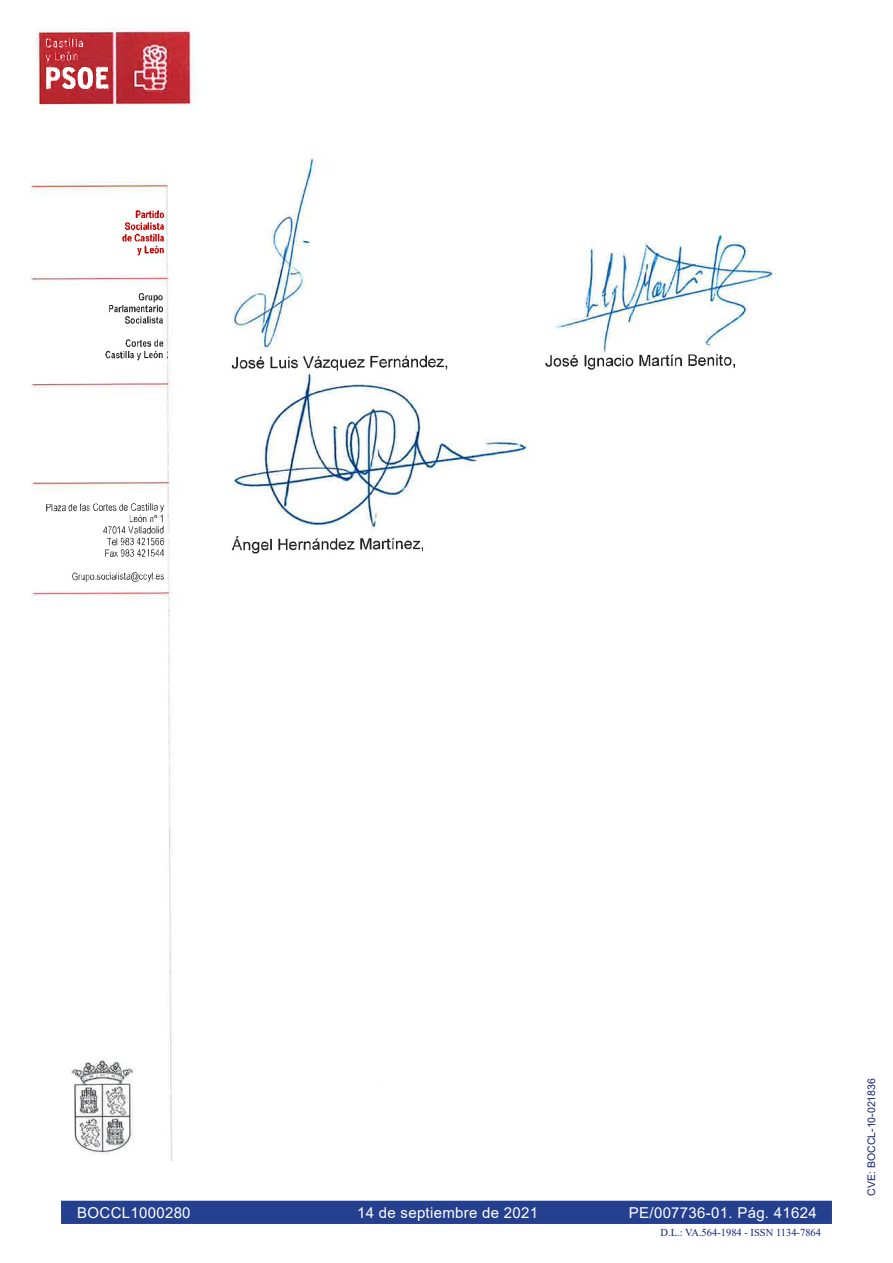
<style>
.page{position:relative;width:893px;height:1263px;background:#fff}
.page>*{position:absolute;margin:0;border:0;box-sizing:border-box;transform-origin:0 0}
.t1{font:15px "Arial";letter-spacing:.02em;color:#fff}
.t2{font:10.5px "Times New Roman";color:#132477}
.t3{font:10.5px "Arial";color:#132477}
</style>
<div class="page">
<div style="left:60px;top:1200px;width:773px;height:25px;background:#25408f"></div>
<div style="left:60px;top:1199px;width:773px;height:26px;border:2px solid #fff"></div>
<img style="left:31px;top:27px;width:802px;height:1173px">
<img style="left:45px;top:38px;width:66px;height:51px">
<img style="left:122px;top:211px;width:43px;height:45px">
<img style="left:45px;top:293px;width:690px;height:289px">
<p class="t1" style="left:77px;top:1202px;width:115px">BOCCL1000280</p>
<p class="t1" style="left:357px;top:1202px;width:183px">14 de septiembre de 2021</p>
<p class="t1" style="left:629px;top:1202px;width:189px">PE/007736-01. Pág. 41624</p>
<p class="t2" style="left:661px;top:1225px;width:162px">D.L.: VA.564-1984 - ISSN 1134-7864</p>
<p class="t3" style="left:864px;top:1195px;width:119px;rotate:-90deg">CVE: BOCCL-10-021836</p>
</div>
